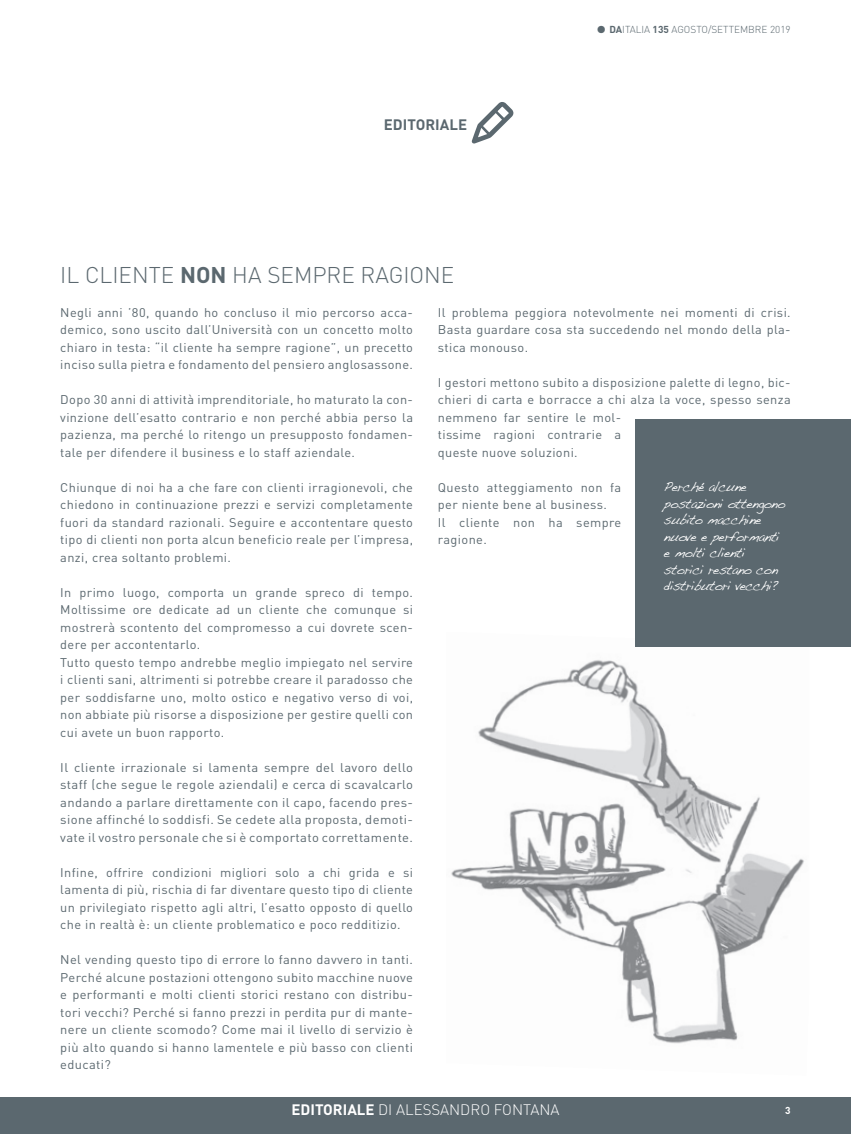
<style>
.page{position:relative;width:851px;height:1134px;background:#fff}
.page>*{position:absolute;margin:0;border:0;box-sizing:border-box;transform-origin:0 0}
.t1{font:300 22.5px "DIN";color:#5b686f}
.t2{font:300 15px "DIN";color:#fff}
.t3{font:700 15px "DIN";color:#5b686f}
.t4{font:13.75px/16.5px "Handwriting Dakota";letter-spacing:-.03em;color:#fff;scale:.92 1}
.t5{font:12.5px/17.5px "DIN";letter-spacing:.03em;color:#5b686f;text-align:justify}
.t6{font:12.5px/17.5px "DIN";letter-spacing:.03em;color:#5b686f;text-align:justify;scale:1.04 1}
.t7{font:300 10px "DIN";color:#5b686f}
.t8{font:700 10px "DIN";color:#fff}
.s1{font-weight:700}
.s2{font-weight:700;font-size:22.5px}
</style>
<div class="page">
<div style="left:0;top:1098px;width:850px;height:36px;background:#5b686f"></div>
<svg style="left:471px;top:102px;width:43px;height:42px"></svg>
<svg style="left:497px;top:107px;width:11px;height:11px"></svg>
<img style="left:451px;top:660px;width:353px;height:384px">
<div style="left:635px;top:419px;width:215px;height:228px;background:#5b686f"></div>
<p class="t3" style="left:384px;top:114px;width:85px">EDITORIALE</p>
<h1 class="t1" style="left:60px;top:261px;width:395px">IL CLIENTE <span class="s1">NON</span> HA SEMPRE RAGIONE</h1>
<p class="t7" style="left:596px;top:23px;width:196px"><span class="s2">•</span> <span class="s1">DA</span>ITALIA <span class="s1">135</span> AGOSTO/SETTEMBRE 2019</p>
<p class="t5" style="left:60px;top:303px;width:354px">Negli anni ’80, quando ho concluso il mio percorso acca&shy;demico, sono uscito dall’Università con un concetto molto chiaro in testa: “il cliente ha sempre ragione”, un precetto inciso sulla pietra e fondamento del pensiero anglosassone.</p>
<p class="t5" style="left:60px;top:391px;width:354px">Dopo 30 anni di attività imprenditoriale, ho maturato la con&shy;vinzione dell’esatto contrario e non perché abbia perso la pazienza, ma perché lo ritengo un presupposto fondamen&shy;tale per difendere il business e lo staff aziendale.</p>
<p class="t5" style="left:60px;top:478px;width:354px">Chiunque di noi ha a che fare con clienti irragionevoli, che chiedono in continuazione prezzi e servizi completamente fuori da standard razionali. Seguire e accontentare questo tipo di clienti non porta alcun beneficio reale per l’impresa, anzi, crea soltanto problemi.</p>
<p class="t5" style="left:60px;top:583px;width:354px;text-align:left">In primo luogo, comporta un grande spreco di tempo.<br>Moltissime ore dedicate ad un cliente che comunque si mostrerà scontento del compromesso a cui dovrete scen&shy;dere per accontentarlo.<br>Tutto questo tempo andrebbe meglio impiegato nel servire i clienti sani, altrimenti si potrebbe creare il paradosso che per soddisfarne uno, molto ostico e negativo verso di voi, non abbiate più risorse a disposizione per gestire quelli con cui avete un buon rapporto.</p>
<p class="t6" style="left:60px;top:758px;width:341px">Il cliente irrazionale si lamenta sempre del lavoro dello staff (che segue le regole aziendali) e cerca di scavalcarlo andando a parlare direttamente con il capo, facendo pres&shy;sione affinché lo soddisfi. Se cedete alla proposta, demoti&shy;vate il vostro personale che si è comportato correttamente.</p>
<p class="t5" style="left:60px;top:863px;width:354px">Infine, offrire condizioni migliori solo a chi grida e si lamenta di più, rischia di far diventare questo tipo di cliente un privilegiato rispetto agli altri, l’esatto opposto di quello che in realtà è: un cliente problematico e poco redditizio.</p>
<p class="t5" style="left:60px;top:951px;width:354px">Nel vending questo tipo di errore lo fanno davvero in tanti.<br>Perché alcune postazioni ottengono subito macchine nuove e performanti e molti clienti storici restano con distribu&shy;tori vecchi? Perché si fanno prezzi in perdita pur di mante&shy;nere un cliente scomodo? Come mai il livello di servizio è più alto quando si hanno lamentele e più basso con clienti educati?</p>
<p class="t5" style="left:438px;top:303px;width:354px">Il problema peggiora notevolmente nei momenti di crisi.<br>Basta guardare cosa sta succedendo nel mondo della pla&shy;stica monouso.</p>
<p class="t5" style="left:438px;top:373px;width:354px;text-align:left">I gestori mettono subito a disposizione palette di legno, bic&shy;chieri di carta e borracce a chi alza la voce, spesso senza nemmeno far sentire le mol-<br>tissime ragioni contrarie a<br>queste nuove soluzioni.</p>
<p class="t5" style="left:438px;top:478px;width:185px;text-align:left">Questo atteggiamento non fa per niente bene al business.<br>Il cliente non ha sempre ragione.</p>
<p class="t4" style="left:663px;top:478px;width:133px">Perché alcune postazioni ottengono subito macchine nuove e performanti e molti clienti storici restano con distributori vecchi?</p>
<p class="t2" style="left:291px;top:1101px;width:269px"><span class="s1">EDITORIALE</span> DI ALESSANDRO FONTANA</p>
<p class="t8" style="left:785px;top:1105px;width:7px">33</p>
</div>
